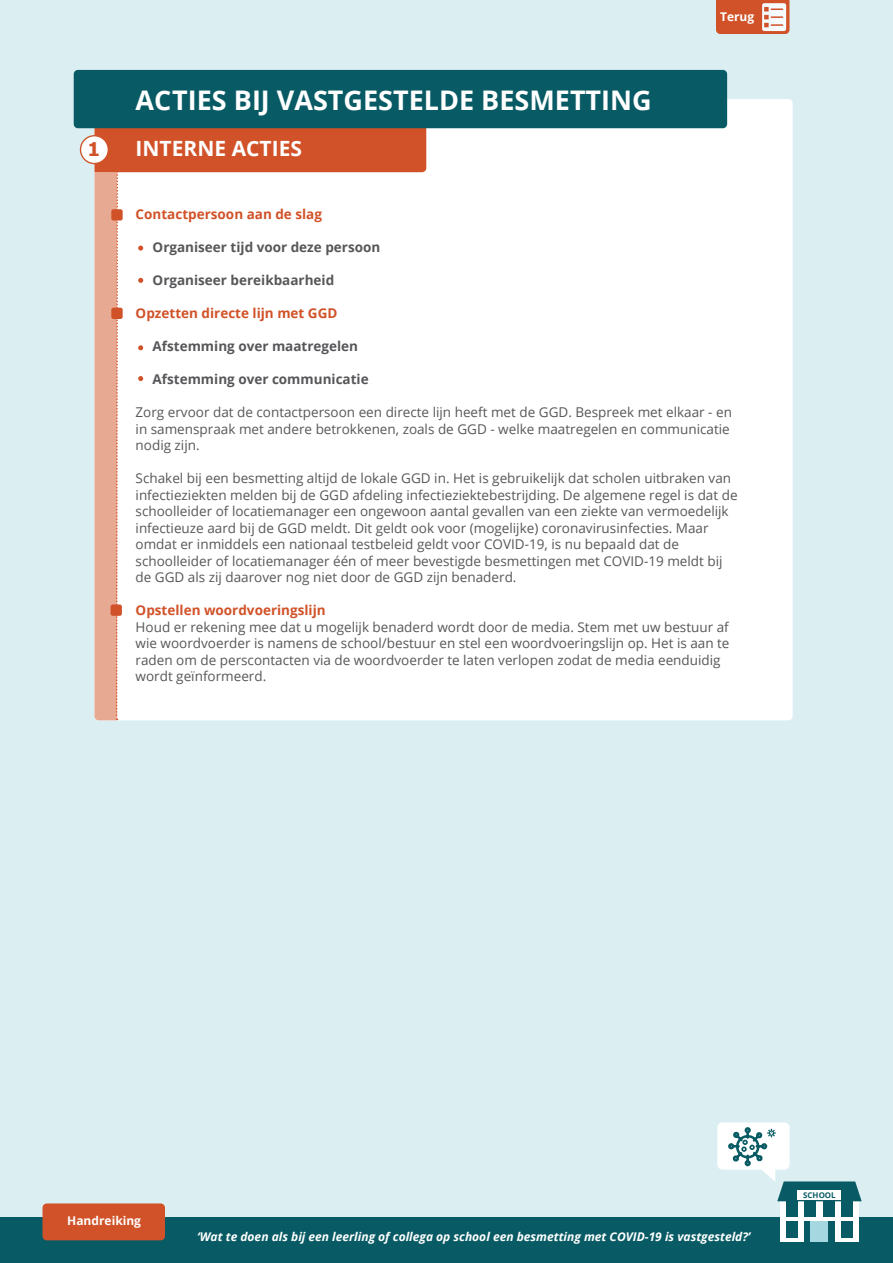
<style>
.page{position:relative;width:893px;height:1263px;background:#fff}
.page>*{position:absolute;margin:0;border:0;box-sizing:border-box;transform-origin:0 0}
.t1{font:700 27px "Open Sans";color:#fff}
.t2{font:700 21px "Open Sans";color:#fff}
.t3{font:700 18.9px "Verdana";color:#d15228}
.t4{font:13.5px/16.5px "Open Sans";color:#57575a}
.t5{font:700 13.5px "Open Sans";color:#57575a}
.t6{font:700 13.5px "Open Sans";color:#d15228}
.t7{font:italic 700 12px "Open Sans";color:#fff}
.t8{font:700 12px "Open Sans";color:#fff}
.t9{font:700 7.95px "Open Sans";color:#085b64}
</style>
<div class="page">
<div style="left:0;top:0;width:893px;height:1217px;background:#dbeff3"></div>
<div style="left:94px;top:99px;width:699px;height:621px;background:#fff;border-radius:4px"></div>
<div style="left:0;top:1217px;width:893px;height:46px;background:#085b64"></div>
<div style="left:43px;top:1203px;width:122px;height:37px;background:#d15228;border-radius:4px"></div>
<svg style="left:716px;top:0;width:73px;height:34px"></svg>
<div style="left:780px;top:1199px;width:79px;height:43px;background:#fff"></div>
<div style="left:786px;top:1201px;width:12px;height:16px;background:#085b64"></div>
<div style="left:805px;top:1201px;width:11px;height:16px;background:#085b64"></div>
<div style="left:823px;top:1201px;width:11px;height:16px;background:#085b64"></div>
<div style="left:841px;top:1201px;width:11px;height:16px;background:#085b64"></div>
<div style="left:786px;top:1222px;width:12px;height:16px;background:#085b64"></div>
<svg style="left:805px;top:1222px;width:6px;height:20px"></svg>
<div style="left:823px;top:1222px;width:11px;height:20px;background:#085b64"></div>
<div style="left:841px;top:1222px;width:11px;height:16px;background:#085b64"></div>
<div style="left:811px;top:1222px;width:17px;height:20px;background:#a4d7e0"></div>
<svg style="left:717px;top:1122px;width:145px;height:79px"></svg>
<svg style="left:94px;top:128px;width:332px;height:592px"></svg>
<div style="left:81px;top:136px;width:27px;height:28px;background:#fff;border-radius:50%"></div>
<div style="left:80px;top:135px;width:29px;height:29px;border:1px solid #d15228;border-radius:50%"></div>
<div style="left:74px;top:70px;width:653px;height:58px;background:#085b64;border-radius:4px"></div>
<h1 class="t1" style="left:136px;top:81px;width:518px">ACTIES BIJ VASTGESTELDE BESMETTING</h1>
<h3 class="t3" style="left:87px;top:137px;width:15px">1</h3>
<h2 class="t2" style="left:136px;top:134px;width:168px">INTERNE ACTIES</h2>
<p class="t8" style="left:720px;top:8px;width:36px">Terug</p>
<p class="t6" style="left:136px;top:205px;width:188px">Contactpersoon aan de slag</p>
<p class="t5" style="left:153px;top:238px;width:229px">Organiseer tijd voor deze persoon</p>
<p class="t5" style="left:153px;top:271px;width:183px">Organiseer bereikbaarheid</p>
<p class="t6" style="left:136px;top:304px;width:203px">Opzetten directe lijn met GGD</p>
<p class="t5" style="left:153px;top:337px;width:207px">Afstemming over maatregelen</p>
<p class="t5" style="left:153px;top:370px;width:218px">Afstemming over communicatie</p>
<p class="t4" style="left:136px;top:403px;width:598px">Zorg ervoor dat de contactpersoon een directe lijn heeft met de GGD. Bespreek met elkaar - en in samenspraak met andere betrokkenen, zoals de GGD - welke maatregelen en communicatie nodig zijn.</p>
<p class="t4" style="left:136px;top:469px;width:603px">Schakel bij een besmetting altijd de lokale GGD in. Het is gebruikelijk dat scholen uitbraken van infectieziekten melden bij de GGD afdeling infectieziektebestrijding. De algemene regel is dat de schoolleider of locatiemanager een ongewoon aantal gevallen van een ziekte van vermoedelijk infectieuze aard bij de GGD meldt. Dit geldt ook voor (mogelijke) coronavirusinfecties. Maar omdat er inmiddels een nationaal testbeleid geldt voor COVID-19, is nu bepaald dat de schoolleider of locatiemanager één of meer bevestigde besmettingen met COVID-19 meldt bij de GGD als zij daarover nog niet door de GGD zijn benaderd.</p>
<p class="t6" style="left:136px;top:600px;width:192px">Opstellen woordvoeringslijn</p>
<p class="t4" style="left:136px;top:618px;width:595px">Houd er rekening mee dat u mogelijk benaderd wordt door de media. Stem met uw bestuur af wie woordvoerder is namens de school/bestuur en stel een woordvoeringslijn op. Het is aan te raden om de perscontacten via de woordvoerder te laten verlopen zodat de media eenduidig wordt geïnformeerd.</p>
<p class="t8" style="left:67px;top:1212px;width:75px">Handreiking</p>
<p class="t7" style="left:197px;top:1228px;width:555px">‘Wat te doen als bij een leerling of collega op school een besmetting met COVID-19 is vastgesteld?’</p>
<p class="t9" style="left:803px;top:1189px;width:34px">SCHOOL</p>
</div>
